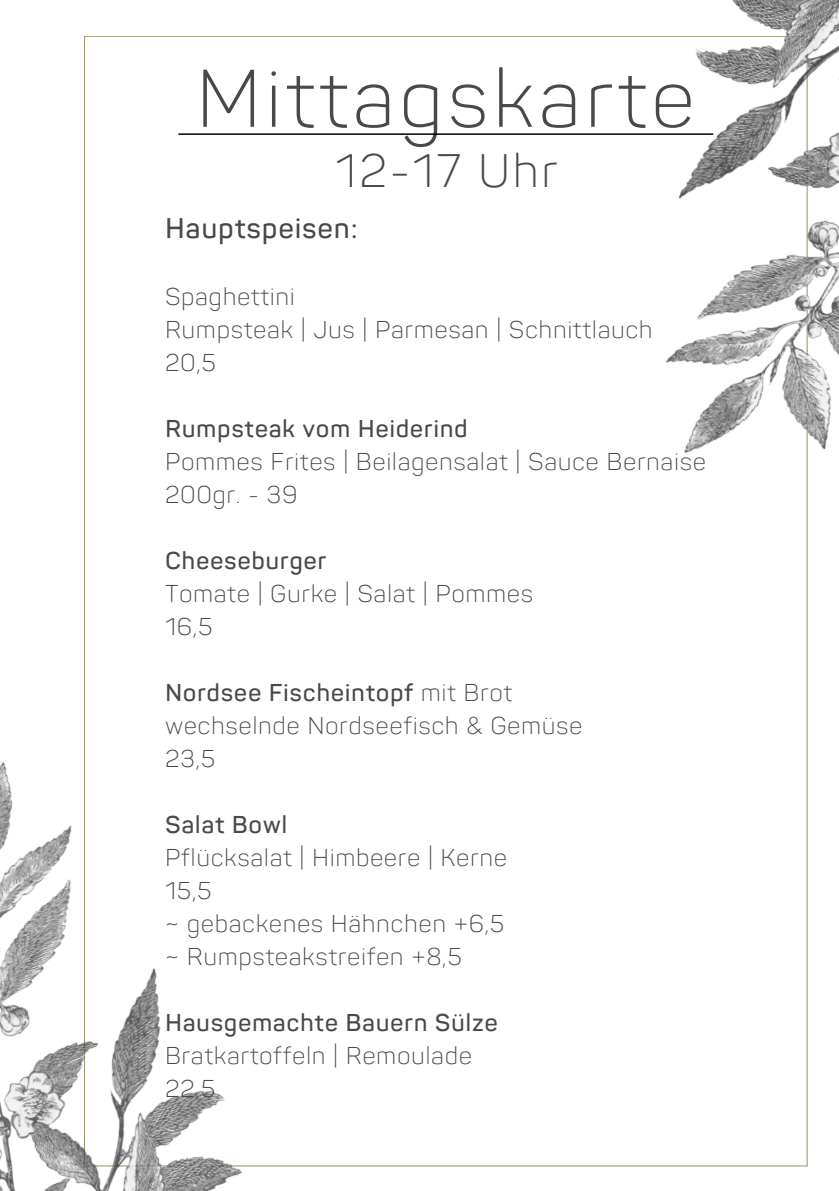
<style>
.page{position:relative;width:839px;height:1191px;background:#fff}
.page>*{position:absolute;margin:0;border:0;box-sizing:border-box;transform-origin:0 0}
.t1{font:300 80.4px "Sahar";letter-spacing:.07em;color:#4b4845}
.t2{font:300 46.4px "Sahar";letter-spacing:.07em;color:#4b4845}
.t3{font:600 28px "Sahar";letter-spacing:.05em;color:#4b4845}
.t4{font:300 24px "Sahar";letter-spacing:.05em;color:#4b4845}
.t5{font:600 24px "Sahar";letter-spacing:.05em;color:#4b4845}
.s1{font-weight:300}
</style>
<div class="page">
<img style="left:0;top:730px;width:301px;height:461px">
<img style="left:589px;top:0;width:249px;height:519px">
<hr style="left:179px;top:133px;width:533px;height:2px;background:#000">
<p class="t1" style="left:197px;top:67px;width:499px">Mittagskarte</p>
<p class="t2" style="left:336px;top:152px;width:223px">12-17 Uhr</p>
<p class="t3" style="left:165px;top:217px;width:193px">Hauptspeisen:</p>
<h1 class="t4" style="left:165px;top:287px;width:131px">Spaghettini</h1>
<h2 class="t4" style="left:165px;top:320px;width:488px">Rumpsteak | Jus | Parmesan | Schnittlauch</h2>
<p class="t4" style="left:165px;top:353px;width:52px">20,5</p>
<p class="t5" style="left:165px;top:419px;width:303px">Rumpsteak vom Heiderind</p>
<p class="t4" style="left:165px;top:452px;width:541px">Pommes Frites | Beilagensalat | Sauce Bernaise</p>
<p class="t4" style="left:165px;top:485px;width:133px">200gr. - 39</p>
<p class="t5" style="left:165px;top:551px;width:162px">Cheeseburger</p>
<p class="t4" style="left:165px;top:584px;width:369px">Tomate | Gurke | Salat | Pommes</p>
<p class="t4" style="left:165px;top:617px;width:48px">16,5</p>
<p class="t5" style="left:165px;top:683px;width:348px">Nordsee Fischeintopf <span class="s1">mit Brot</span></p>
<p class="t4" style="left:165px;top:716px;width:418px">wechselnde Nordseefisch &amp; Gemüse</p>
<p class="t4" style="left:165px;top:749px;width:51px">23,5</p>
<p class="t5" style="left:165px;top:815px;width:123px">Salat Bowl</p>
<p class="t4" style="left:165px;top:848px;width:343px">Pflücksalat | Himbeere | Kerne</p>
<p class="t4" style="left:165px;top:881px;width:48px">15,5</p>
<p class="t4" style="left:165px;top:914px;width:340px">~ gebackenes Hähnchen +6,5</p>
<p class="t4" style="left:165px;top:947px;width:298px">~ Rumpsteakstreifen +8,5</p>
<p class="t5" style="left:165px;top:1013px;width:334px">Hausgemachte Bauern Sülze</p>
<p class="t4" style="left:165px;top:1046px;width:308px">Bratkartoffeln | Remoulade</p>
<p class="t4" style="left:165px;top:1079px;width:51px">22,5</p>
</div>
